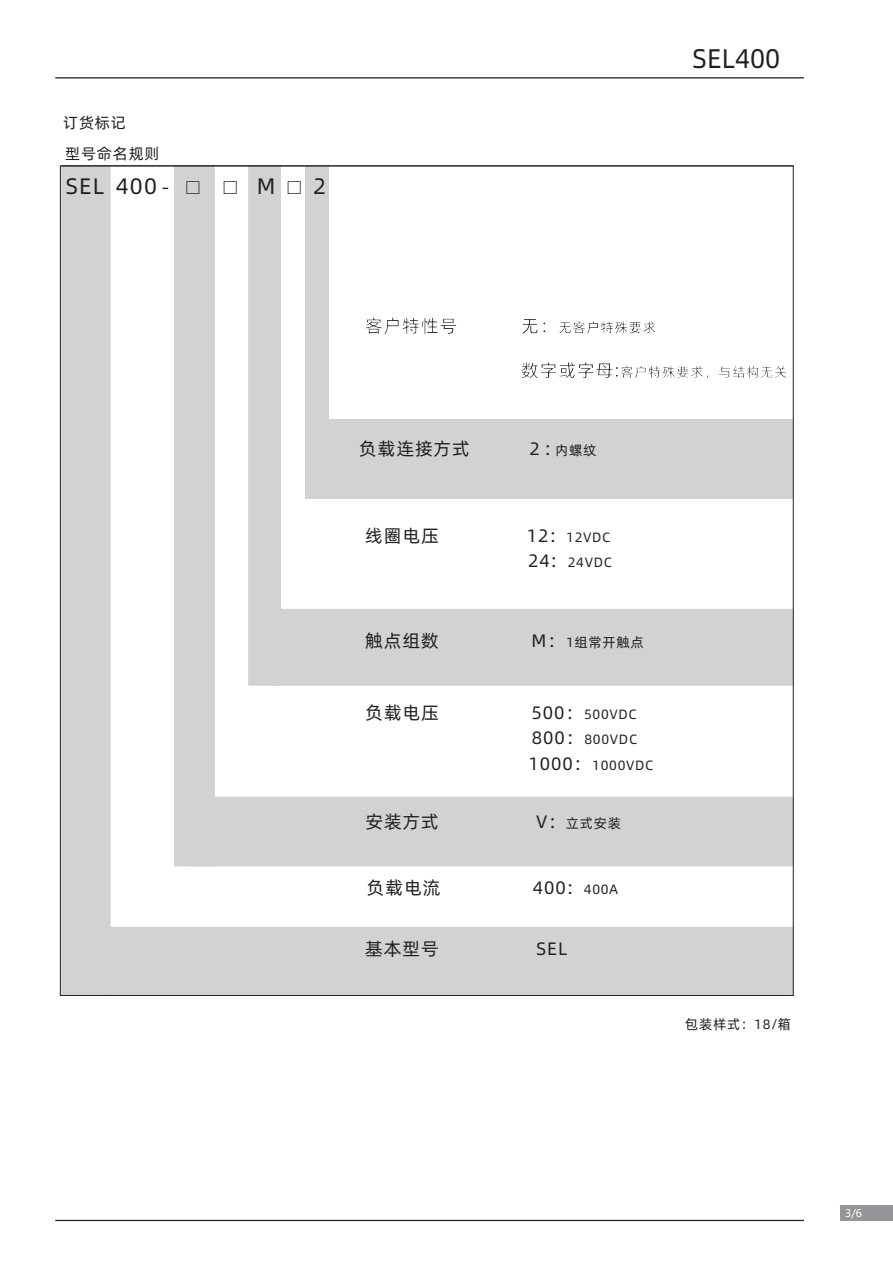
<style>
.page{position:relative;width:893px;height:1262px;background:#fff}
.page>*{position:absolute;margin:0;border:0;box-sizing:border-box;transform-origin:0 0}
.t1{font:27px "Alibaba Pu Hui Ti 3 55 Regular";color:#231f20}
.t2{font:22.5px "Alibaba Pu Hui Ti 3 55 Regular";letter-spacing:.05em;color:#231f20}
.t3{font:18px "Alibaba Pu Hui Ti 3 55 Regular";letter-spacing:.05em;color:#231f20}
.t4{font:15.3px "Alibaba Pu Hui Ti 3 55 Regular";letter-spacing:.05em;color:#231f20}
.t5{font:13.5px/25.2px "Alibaba Pu Hui Ti 3 55 Regular";letter-spacing:.05em;color:#231f20}
.t6{font:10.5px "Microsoft Ya Hei";color:#fff}
.s1{font-size:18.45px}
.s2{font-size:18px}
.s3{font-size:13.5px}
</style>
<div class="page">
<div style="left:840px;top:1205px;width:52px;height:16px;background:#939598"></div>
<div style="left:62px;top:167px;width:49px;height:827px;background:#d1d2d4"></div>
<div style="left:109px;top:926px;width:685px;height:69px;background:#d1d2d4"></div>
<svg style="left:174px;top:165px;width:620px;height:701px"></svg>
<div style="left:305px;top:419px;width:488px;height:79px;background:#d1d2d4"></div>
<hr style="left:55px;top:1219px;width:748px;height:2px;background:#231f20">
<hr style="left:55px;top:77px;width:748px;height:1px;background:#231f20">
<img style="left:365px;top:317px;width:180px;height:17px">
<p class="t4" style="left:63px;top:115px;width:64px">订货标记</p>
<p class="t4" style="left:65px;top:145px;width:96px">型号命名规则</p>
<h2 class="t2" style="left:65px;top:175px;width:262px">SEL 400 <span class="s1">- □ □</span> M <span class="s1">□</span> 2</h2>
<h1 class="t1" style="left:692px;top:45px;width:90px">SEL400</h1>
<h3 class="t3" style="left:359px;top:440px;width:112px">负载连接方式</h3>
<p class="t5" style="left:529px;top:437px;width:68px"><span class="s2">2 :</span> 内螺纹</p>
<h3 class="t3" style="left:365px;top:526px;width:75px">线圈电压</h3>
<p class="t5" style="left:527px;top:524px;width:87px"><span class="s2">12：</span>12VDC<br><span class="s2">24:</span> 24VDC</p>
<h3 class="t3" style="left:365px;top:631px;width:75px">触点组数</h3>
<p class="t5" style="left:531px;top:629px;width:114px"><span class="s2">M：</span>1组常开触点</p>
<h3 class="t3" style="left:365px;top:704px;width:75px">负载电压</h3>
<p class="t5" style="left:528px;top:702px;width:126px"><span class="s2">500：</span>500VDC<br><span class="s2">800：</span>800VDC<br><span class="s2">1000：</span>1000VDC</p>
<h3 class="t3" style="left:365px;top:813px;width:75px">安装方式</h3>
<p class="t5" style="left:536px;top:810px;width:86px"><span class="s2">V：</span>立式安装</p>
<h3 class="t3" style="left:367px;top:879px;width:75px">负载电流</h3>
<h3 class="t3" style="left:533px;top:879px;width:87px">400: <span class="s3">400A</span></h3>
<h3 class="t3" style="left:365px;top:939px;width:75px">基本型号</h3>
<h3 class="t3" style="left:536px;top:939px;width:33px">SEL</h3>
<p class="t5" style="left:685px;top:1012px;width:108px">包装样式：18/箱</p>
<p class="t6" style="left:845px;top:1208px;width:18px">3/6</p>
</div>
